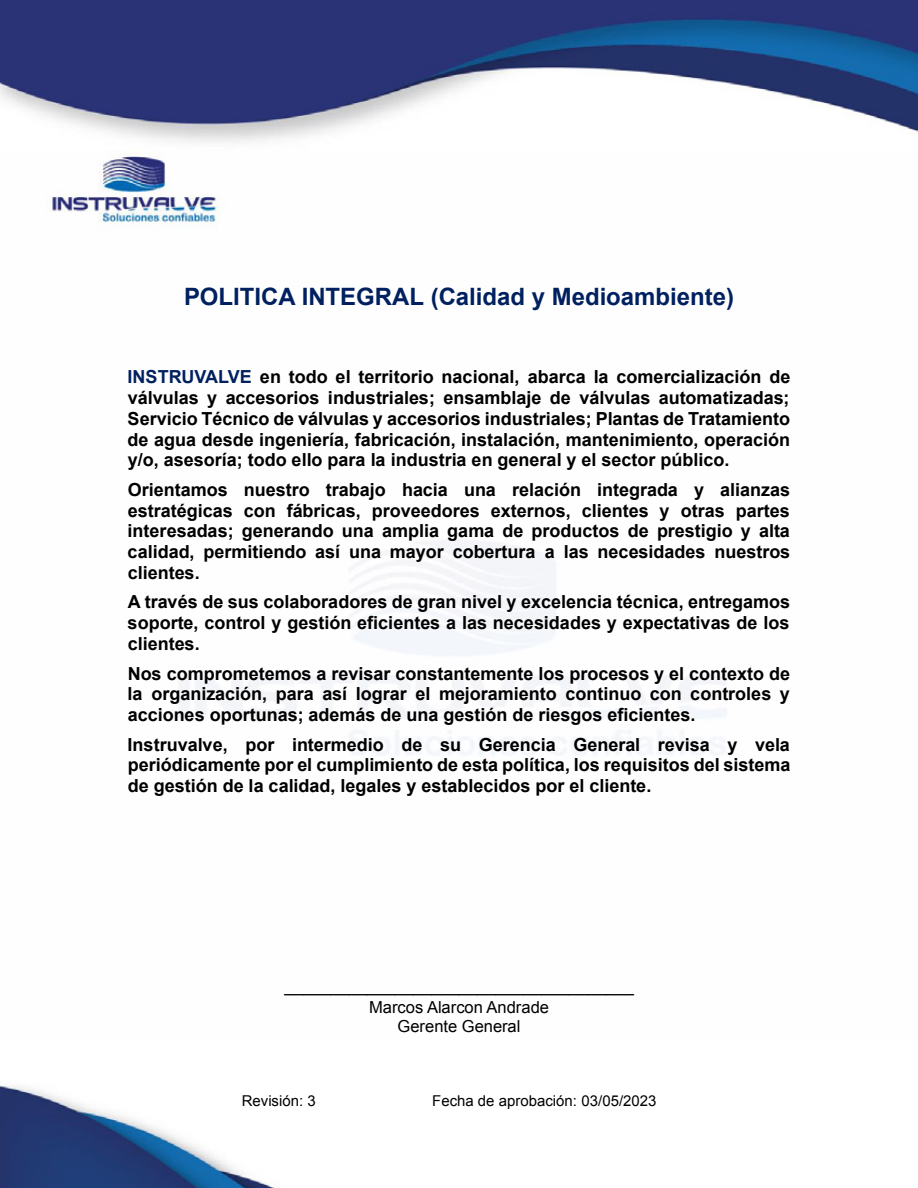
<style>
.page{position:relative;width:918px;height:1188px;background:#fff}
.page>*{position:absolute;margin:0;border:0;box-sizing:border-box;transform-origin:0 0}
.t1{font:700 24px "Arial";color:#002060}
.t2{font:700 18px/20.7px "Arial";color:#000;text-align:justify}
.t3{font:16.5px/19.6px "Arial";color:#000;text-align:center}
.t4{font:15px "Arial";color:#000}
.s1{color:#002060}
</style>
<div class="page">
<img style="left:0;top:0;width:918px;height:1188px">
<div style="left:194px;top:1087px;width:171px;height:28px;background:#fff"></div>
<div style="left:365px;top:1087px;width:360px;height:28px;background:#fff"></div>
<h1 class="t1" style="left:184px;top:280px;width:552px">POLITICA INTEGRAL (Calidad y Medioambiente)</h1>
<p class="t2" style="left:128px;top:367px;width:664px"><span class="s1">INSTRUVALVE</span> en todo el territorio nacional, abarca la comercialización de válvulas y accesorios industriales; ensamblaje de válvulas automatizadas; Servicio Técnico de válvulas y accesorios industriales; Plantas de Tratamiento de agua desde ingeniería, fabricación, instalación, mantenimiento, operación y/o, asesoría; todo ello para la industria en general y el sector público.</p>
<p class="t2" style="left:128px;top:480px;width:664px">Orientamos nuestro trabajo hacia una relación integrada y alianzas estratégicas con fábricas, proveedores externos, clientes y otras partes interesadas; generando una amplia gama de productos de prestigio y alta calidad, permitiendo así una mayor cobertura a las necesidades nuestros clientes.</p>
<p class="t2" style="left:128px;top:592px;width:664px">A través de sus colaboradores de gran nivel y excelencia técnica, entregamos soporte, control y gestión eficientes a las necesidades y expectativas de los clientes.</p>
<p class="t2" style="left:128px;top:663px;width:664px">Nos comprometemos a revisar constantemente los procesos y el contexto de la organización, para así lograr el mejoramiento continuo con controles y acciones oportunas; además de una gestión de riesgos eficientes.</p>
<p class="t2" style="left:128px;top:734px;width:664px">Instruvalve, por intermedio de su Gerencia General revisa y vela periódicamente por el cumplimiento de esta política, los requisitos del sistema de gestión de la calidad, legales y establecidos por el cliente.</p>
<p class="t3" style="left:285px;top:977px;width:351px">______________________________________<br>Marcos Alarcon Andrade<br>Gerente General</p>
<p class="t4" style="left:242px;top:1091px;width:76px">Revisión: 3</p>
<p class="t4" style="left:432px;top:1091px;width:226px">Fecha de aprobación: 03/05/2023</p>
</div>
